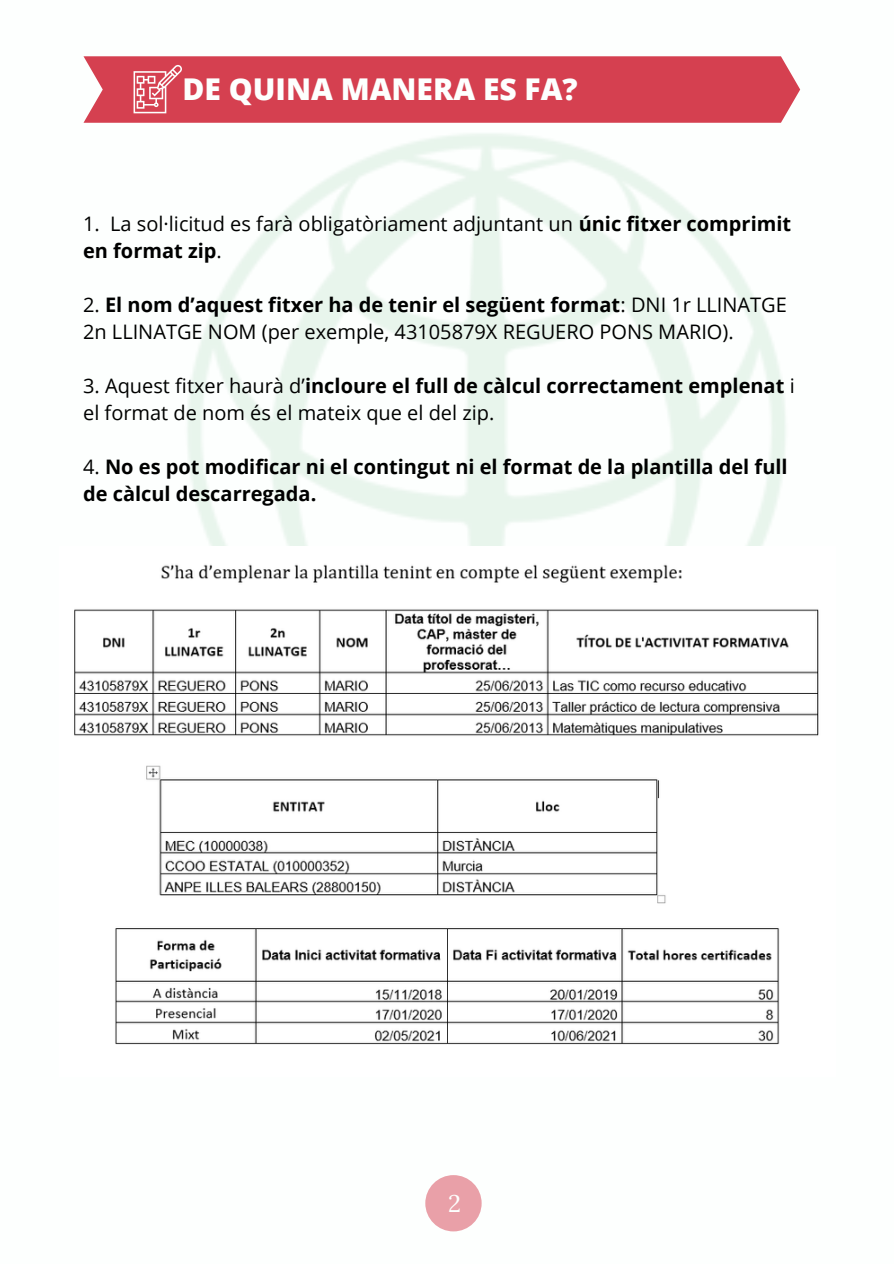
<style>
.page{position:relative;width:894px;height:1264px;background:#fff}
.page>*{position:absolute;margin:0;border:0;box-sizing:border-box;transform-origin:0 0}
.t1{font:800 30px "Open Sans";color:#fdfffe}
.t2{font:24px "Lora";color:#fdfffe}
.t3{font:19.95px/27px "Open Sans";color:#000}
.t4{font:700 19.95px/27px "Open Sans";color:#000}
.s1{font-weight:700}
.s2{font-weight:400}
</style>
<div class="page">
<div style="left:425px;top:1175px;width:56px;height:56px;background:#e9a0a8;border-radius:50%"></div>
<img style="left:74px;top:563px;width:745px;height:482px">
<div style="left:83px;top:56px;width:717px;height:67px;background:#d54050"></div>
<svg style="left:133px;top:65px;width:49px;height:48px;background:#df737f"></svg>
<p class="t1" style="left:182px;top:68px;width:396px">DE QUINA MANERA ES FA?</p>
<p class="t3" style="left:83px;top:209px;width:709px">1. La sol·licitud es farà obligatòriament adjuntant un <span class="s1">únic fitxer comprimit en format zip</span>.</p>
<p class="t3" style="left:83px;top:290px;width:705px">2. <span class="s1">El nom d’aquest fitxer ha de tenir el següent format</span>: DNI 1r LLINATGE<br>2n LLINATGE NOM (per exemple, 43105879X REGUERO PONS MARIO).</p>
<p class="t3" style="left:83px;top:372px;width:713px">3. Aquest fitxer haurà d’<span class="s1">incloure el full de càlcul correctament emplenat</span> i el format de nom és el mateix que el del zip.</p>
<p class="t4" style="left:83px;top:453px;width:705px"><span class="s2">4.</span> No es pot modificar ni el contingut ni el format de la plantilla del full de càlcul descarregada.</p>
<p class="t2" style="left:448px;top:1187px;width:14px">2</p>
</div>
